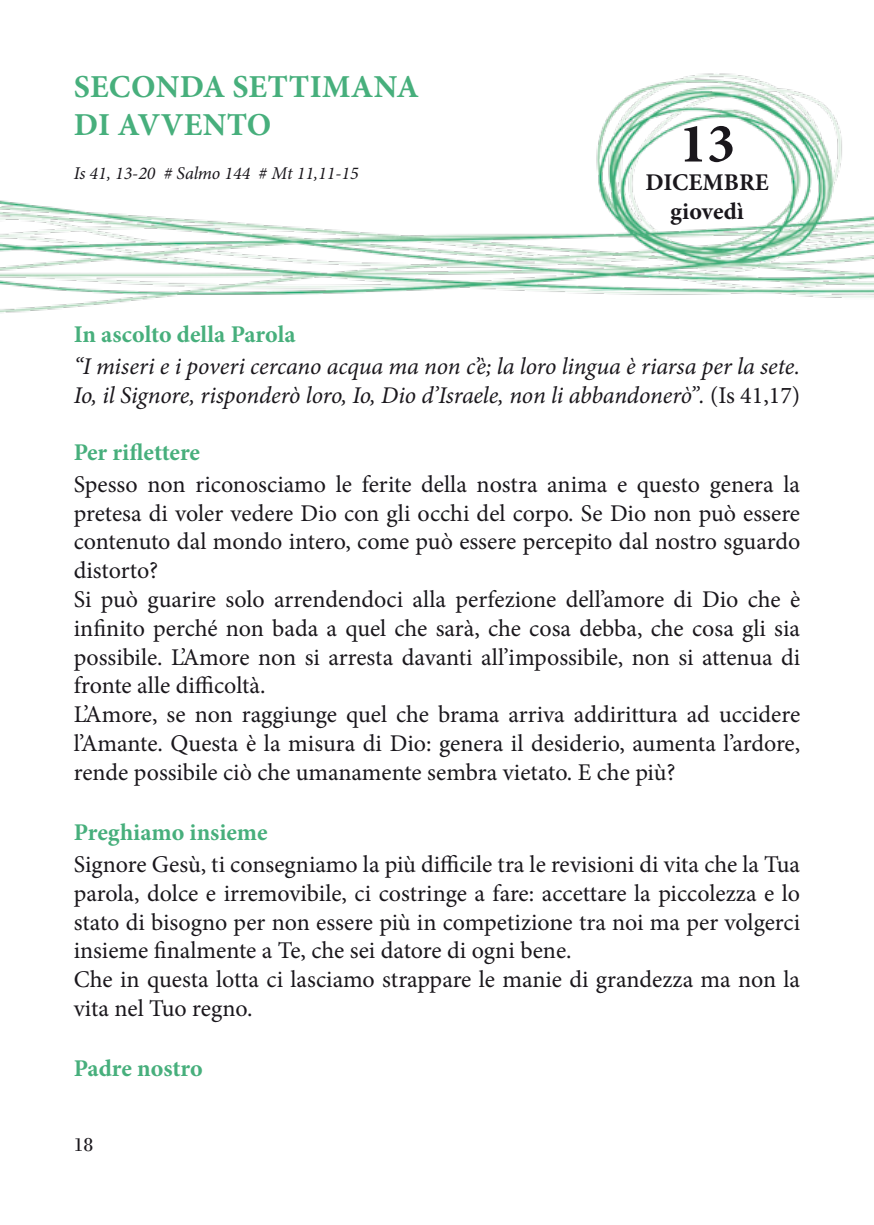
<style>
.page{position:relative;width:874px;height:1225px;background:#fff}
.page>*{position:absolute;margin:0;border:0;box-sizing:border-box;transform-origin:0 0}
.t1{font:700 56px "Minion Pro";color:#1a171c}
.t2{font:700 32px/38.4px "Minion Pro";letter-spacing:.01em;color:#47af7c}
.t3{font:24px/28.8px "Minion Pro";color:#1a171c}
.t4{font:italic 24px/28.8px "Minion Pro";letter-spacing:-.005em;color:#1a171c}
.t5{font:700 24px "Minion Pro";letter-spacing:-.005em;color:#47af7c}
.t6{font:700 24px/28.8px "Minion Pro";color:#1a171c;text-align:center}
.t7{font:20px "Bodoni";color:#1a171c}
.t8{font:italic 18px "Minion Pro";color:#1a171c}
.s1{font-style:normal}
</style>
<div class="page">
<img style="left:0;top:73px;width:873px;height:240px">
<h2 class="t2" style="left:74px;top:67px;width:346px">SECONDA SETTIMANA<br>DI AVVENTO</h2>
<p class="t8" style="left:74px;top:161px;width:286px">Is 41, 13-20 # Salmo 144 # Mt 11,11-15</p>
<h1 class="t1" style="left:678px;top:104px;width:57px">13</h1>
<p class="t6" style="left:645px;top:168px;width:125px">DICEMBRE giovedì</p>
<p class="t5" style="left:74px;top:317px;width:223px">In ascolto della Parola</p>
<p class="t4" style="left:74px;top:352px;width:727px">“I miseri e i poveri cercano acqua ma non c’è; la loro lingua è riarsa per la sete.<br>Io, il Signore, risponderò loro, Io, Dio d’Israele, non li abbandonerò”. <span class="s1">(Is 41,17)</span></p>
<p class="t5" style="left:74px;top:435px;width:128px">Per riflettere</p>
<p class="t3" style="left:74px;top:470px;width:727px">Spesso non riconosciamo le ferite della nostra anima e questo genera la pretesa di voler vedere Dio con gli occhi del corpo. Se Dio non può essere contenuto dal mondo intero, come può essere percepito dal nostro sguardo distorto?<br>Si può guarire solo arrendendoci alla perfezione dell’amore di Dio che è infinito perché non bada a quel che sarà, che cosa debba, che cosa gli sia possibile. L’Amore non si arresta davanti all’impossibile, non si attenua di fronte alle difficoltà.<br>L’Amore, se non raggiunge quel che brama arriva addirittura ad uccidere l’Amante. Questa è la misura di Dio: genera il desiderio, aumenta l’ardore, rende possibile ciò che umanamente sembra vietato. E che più?</p>
<p class="t5" style="left:74px;top:815px;width:195px">Preghiamo insieme</p>
<p class="t3" style="left:74px;top:850px;width:727px">Signore Gesù, ti consegniamo la più difficile tra le revisioni di vita che la Tua parola, dolce e irremovibile, ci costringe a fare: accettare la piccolezza e lo stato di bisogno per non essere più in competizione tra noi ma per volgerci insieme finalmente a Te, che sei datore di ogni bene.<br>Che in questa lotta ci lasciamo strappare le manie di grandezza ma non la vita nel Tuo regno.</p>
<p class="t5" style="left:74px;top:1051px;width:130px">Padre nostro</p>
<p class="t7" style="left:74px;top:1132px;width:21px">18</p>
</div>
